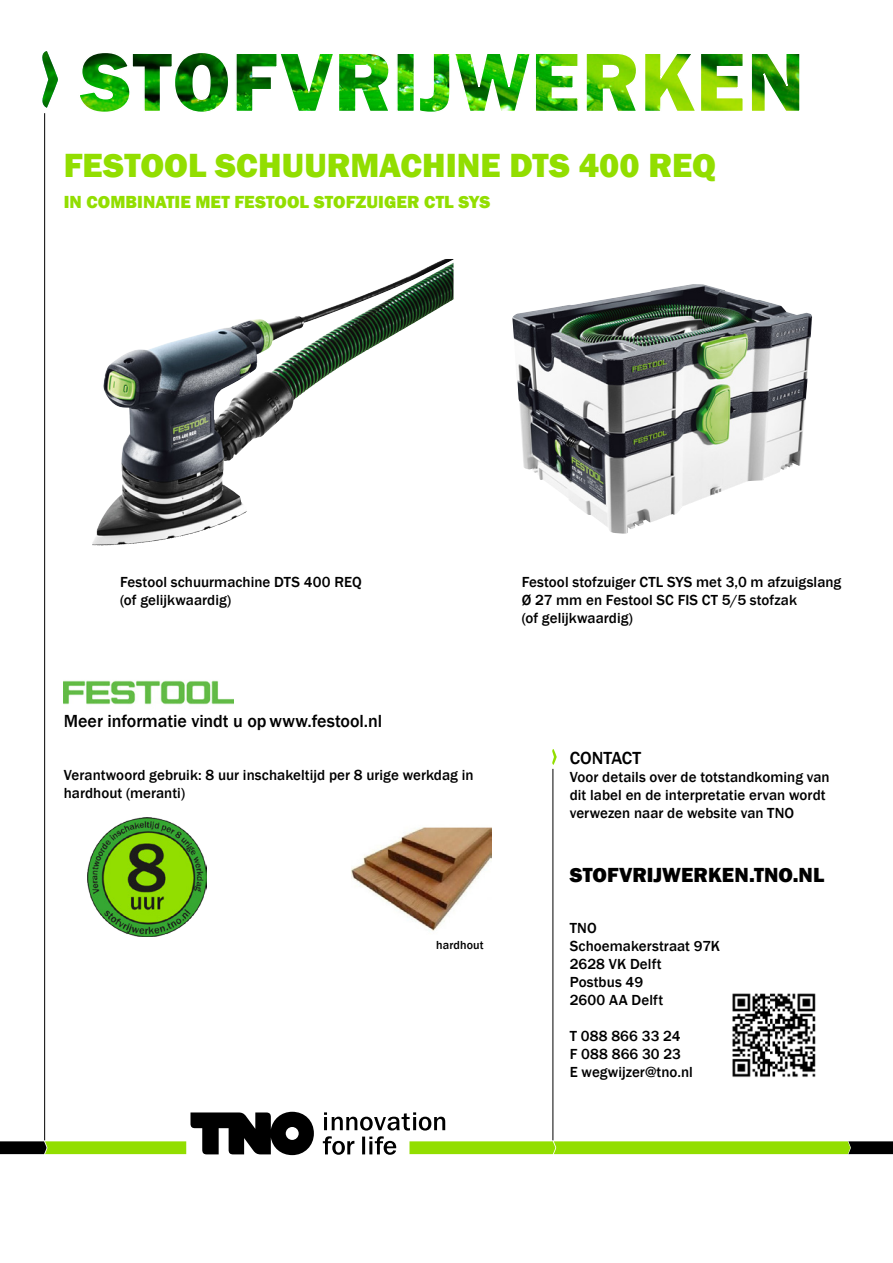
<style>
.page{position:relative;width:893px;height:1263px;background:#fff}
.page>*{position:absolute;margin:0;border:0;box-sizing:border-box;transform-origin:0 0}
.t1{font:800 34.5px "Franklin Gothic";color:#92de00}
.t2{font:800 21px "Franklin Gothic";color:#000}
.t3{font:500 18px "Franklin Gothic";letter-spacing:-.005em;color:#000}
.t4{font:800 18px "Franklin Gothic";letter-spacing:.005em;color:#92de00}
.t5{font:500 15px/18px "Franklin Gothic";letter-spacing:.005em;color:#000}
.t6{font:500 12px "Franklin Gothic";letter-spacing:.01em;color:#000}
</style>
<div class="page">
<svg style="left:45px;top:702px;width:1px;height:12px"></svg>
<hr style="left:44px;top:113px;width:1px;height:1027px;background:#000">
<hr style="left:553px;top:769px;width:1px;height:371px;background:#000">
<svg style="left:552px;top:749px;width:5px;height:16px"></svg>
<svg style="left:80px;top:53px;width:720px;height:59px"></svg>
<img style="left:42px;top:51px;width:16px;height:57px">
<img style="left:64px;top:680px;width:170px;height:25px">
<img style="left:87px;top:817px;width:119px;height:119px">
<img style="left:732px;top:993px;width:84px;height:84px">
<img style="left:92px;top:259px;width:352px;height:287px">
<img style="left:512px;top:285px;width:300px;height:249px">
<img style="left:352px;top:827px;width:139px;height:104px">
<svg style="left:0;top:1103px;width:893px;height:53px"></svg>
<h1 class="t1" style="left:64px;top:143px;width:654px">FESTOOL SCHUURMACHINE DTS 400 REQ</h1>
<p class="t4" style="left:64px;top:191px;width:428px">IN COMBINATIE MET FESTOOL STOFZUIGER CTL SYS</p>
<p class="t5" style="left:120px;top:573px;width:243px">Festool schuurmachine DTS 400 REQ (of gelijkwaardig)</p>
<p class="t3" style="left:64px;top:710px;width:320px">Meer informatie vindt u op www.festool.nl</p>
<p class="t5" style="left:64px;top:766px;width:411px">Verantwoord gebruik: 8 uur inschakeltijd per 8 urige werkdag in hardhout (meranti)</p>
<p class="t6" style="left:436px;top:937px;width:49px">hardhout</p>
<p class="t5" style="left:522px;top:573px;width:321px">Festool stofzuiger CTL SYS met 3,0 m afzuigslang<br>Ø 27 mm en Festool SC FIS CT 5/5 stofzak<br>(of gelijkwaardig)</p>
<p class="t3" style="left:570px;top:747px;width:73px">CONTACT</p>
<p class="t5" style="left:570px;top:768px;width:261px">Voor details over de totstandkoming van dit label en de interpretatie ervan wordt verwezen naar de website van TNO</p>
<h2 class="t2" style="left:570px;top:861px;width:256px">STOFVRIJWERKEN.TNO.NL</h2>
<p class="t5" style="left:570px;top:919px;width:152px">TNO<br>Schoemakerstraat 97K<br>2628 VK Delft<br>Postbus 49<br>2600 AA Delft</p>
<p class="t5" style="left:570px;top:1027px;width:125px">T 088 866 33 24<br>F 088 866 30 23<br>E wegwijzer@tno.nl</p>
</div>
